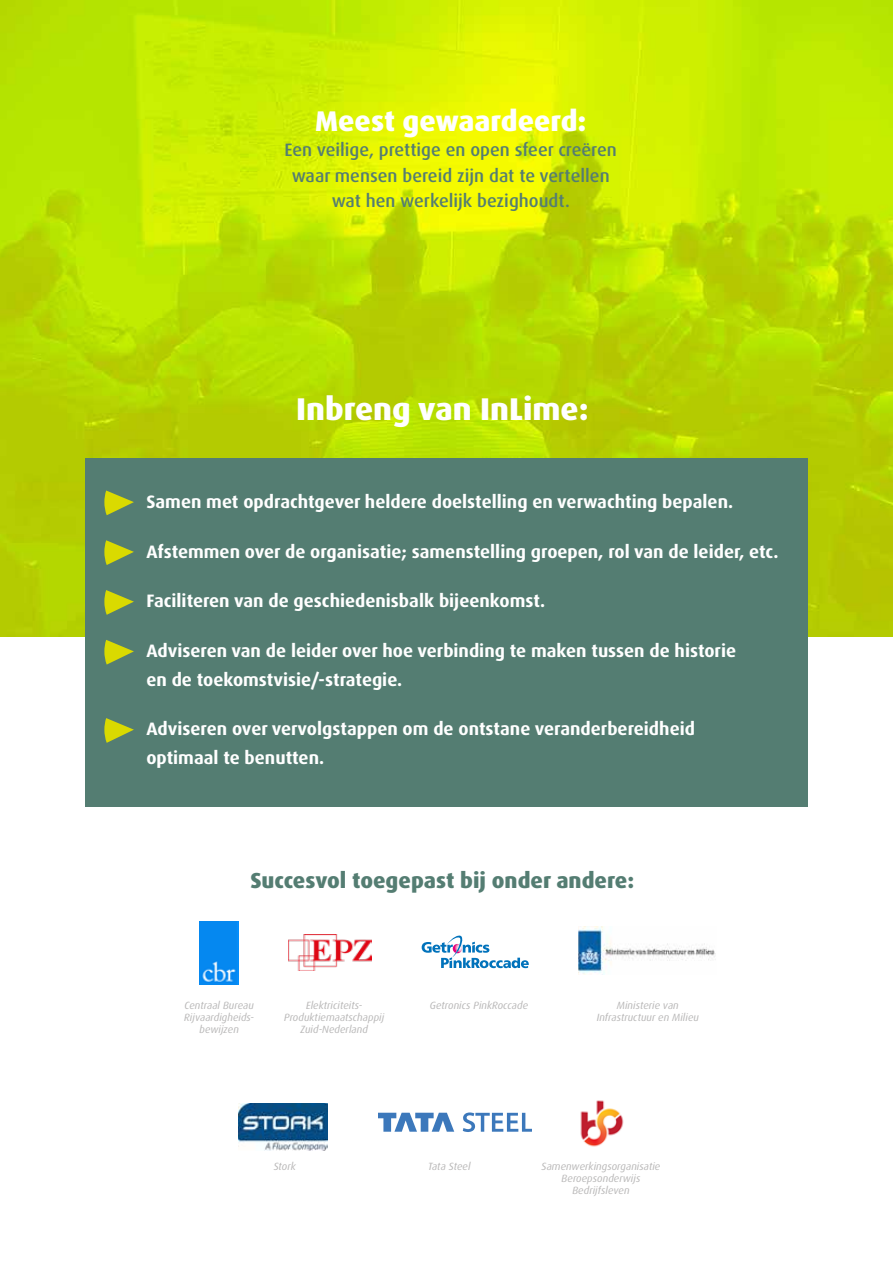
<style>
.page{position:relative;width:893px;height:1263px;background:#fff}
.page>*{position:absolute;margin:0;border:0;box-sizing:border-box;transform-origin:0 0}
.t1{font:800 31.5px "Dax Pro";color:#fff}
.t2{font:800 28.5px "Dax Pro";color:#fff}
.t3{font:800 21.75px "Dax Pro";color:#547d72}
.t4{font:700 18px/28.5px "Dax Pro";color:#fff}
.t5{font:500 18px/25.5px "Dax Pro";color:#547d72;text-align:center}
.t6{font:italic 10.5px/12px "Dax Pro";color:#b9b8b8;text-align:center}
</style>
<div class="page">
<img style="left:0;top:0;width:893px;height:636px">
<div style="left:85px;top:458px;width:723px;height:348px;background:#547d72"></div>
<svg style="left:104px;top:490px;width:30px;height:25px"></svg>
<svg style="left:104px;top:540px;width:30px;height:25px"></svg>
<svg style="left:104px;top:590px;width:30px;height:25px"></svg>
<svg style="left:104px;top:640px;width:30px;height:24px"></svg>
<svg style="left:104px;top:718px;width:30px;height:25px"></svg>
<img style="left:200px;top:921px;width:39px;height:63px">
<img style="left:289px;top:934px;width:82px;height:37px">
<svg style="left:422px;top:935px;width:107px;height:33px"></svg>
<img style="left:579px;top:927px;width:137px;height:48px">
<img style="left:238px;top:1103px;width:90px;height:47px">
<img style="left:580px;top:1100px;width:44px;height:47px">
<svg style="left:378px;top:1113px;width:76px;height:19px"></svg>
<svg style="left:463px;top:1112px;width:68px;height:20px"></svg>
<h2 class="t2" style="left:315px;top:102px;width:273px">Meest gewaardeerd:</h2>
<p class="t5" style="left:285px;top:137px;width:334px">Een veilige, prettige en open sfeer creëren waar mensen bereid zijn dat te vertellen wat hen werkelijk bezighoudt.</p>
<h1 class="t1" style="left:296px;top:389px;width:294px">Inbreng van InLime:</h1>
<p class="t4" style="left:146px;top:487px;width:588px">Samen met opdrachtgever heldere doelstelling en verwachting bepalen.</p>
<p class="t4" style="left:146px;top:537px;width:634px">Afstemmen over de organisatie; samenstelling groepen, rol van de leider, etc.</p>
<p class="t4" style="left:146px;top:587px;width:400px">Faciliteren van de geschiedenisbalk bijeenkomst.</p>
<p class="t4" style="left:146px;top:637px;width:591px">Adviseren van de leider over hoe verbinding te maken tussen de historie en de toekomstvisie/-strategie.</p>
<p class="t4" style="left:146px;top:715px;width:550px">Adviseren over vervolgstappen om de ontstane veranderbereidheid optimaal te benutten.</p>
<p class="t3" style="left:250px;top:866px;width:385px">Succesvol toegepast bij onder andere:</p>
<p class="t6" style="left:184px;top:999px;width:71px">Centraal Bureau<br>Rijvaardigheids&shy;bewijzen</p>
<p class="t6" style="left:284px;top:999px;width:102px">Elektriciteits-<br>Produktiemaatschappij<br>Zuid-Nederland</p>
<p class="t6" style="left:430px;top:999px;width:100px">Getronics PinkRoccade</p>
<p class="t6" style="left:597px;top:999px;width:104px">Ministerie van<br>Infrastructuur en Milieu</p>
<p class="t6" style="left:274px;top:1160px;width:24px">Stork</p>
<p class="t6" style="left:428px;top:1160px;width:44px">Tata Steel</p>
<p class="t6" style="left:542px;top:1160px;width:120px">Samenwerkingsorganisatie<br>Beroepsonderwijs<br>Bedrijfsleven</p>
</div>
